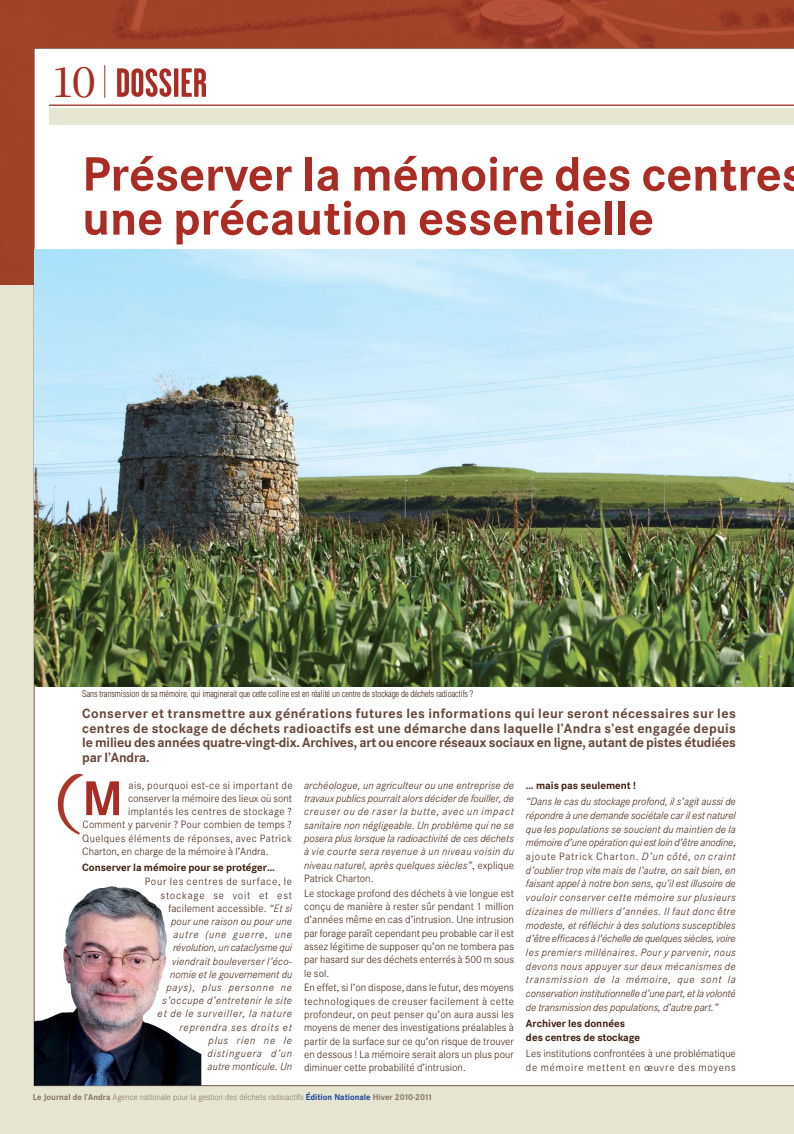
<style>
.page{position:relative;width:794px;height:1134px;background:#fff}
.page>*{position:absolute;margin:0;border:0;box-sizing:border-box;transform-origin:0 0}
.t1{font:700 50.6px "Corporate S";color:#a92d24}
.t2{font:700 50px/44px "Corporate S";color:#a92d24}
.t3{font:40.7px "Lucida Bright";color:#a92d24}
.t4{font:700 14px/14.5px "Corporate S";letter-spacing:-.01em;color:#674739;text-align:justify}
.t5{font:italic 300 11px/13.7px "Corporate S";letter-spacing:.02em;color:#3e1f0e;text-align:justify}
.t6{font:300 11px/13.3px "Corporate S";letter-spacing:.005em;color:#3e1f0e;text-align:justify}
.t7{font:italic 300 11px/13.2px "Corporate S";letter-spacing:.045em;color:#3e1f0e;text-align:right}
.t8{font:700 11px/13.7px "Corporate S";color:#3e1f0e}
.t9{font:300 11px "Corporate S";letter-spacing:.035em;color:#3e1f0e}
.t10{font:300 11px "Corporate S";letter-spacing:.04em;color:#3e1f0e}
.t11{font:300 condensed 9px "Helvetica";letter-spacing:-.005em;color:#3e1f0e}
.t12{font:300 9px "Corporate S";color:#847269;scale:.96 1}
.s1{font-style:normal}
.s2{font-weight:700}
.s3{font-weight:700;color:#1c449c}
</style>
<div class="page">
<svg style="left:0;top:0;width:794px;height:286px;background:#9f4129"></svg>
<div style="left:0;top:286px;width:794px;height:848px;background:#e5e5d2"></div>
<div style="left:34px;top:48px;width:760px;height:1038px;background:#fff"></div>
<img style="left:58px;top:772px;width:26px;height:63px">
<img style="left:34px;top:249px;width:760px;height:437px">
<img style="left:34px;top:886px;width:167px;height:200px">
<div style="left:49px;top:109px;width:745px;height:16px;background:#e5e5d2"></div>
<hr style="left:49px;top:105px;width:745px;height:1px;background:#a92d24">
<svg style="left:117px;top:68px;width:89px;height:29px"></svg>
<hr style="left:104px;top:65px;width:1px;height:33px;background:#a92d24">
<h3 class="t3" style="left:51px;top:59px;width:47px">10</h3>
<h2 class="t2" style="left:82px;top:157px;width:725px">Préserver la mémoire des centres une précaution essentielle</h2>
<p class="t11" style="left:82px;top:690px;width:393px">Sans transmission de sa mémoire, qui imaginerait que cette colline est en réalité un centre de stockage de déchets radioactifs ?</p>
<p class="t4" style="left:82px;top:708px;width:655px">Conserver et transmettre aux générations futures les informations qui leur seront nécessaires sur les centres de stockage de déchets radioactifs est une démarche dans laquelle l’Andra s’est engagée depuis le milieu des années quatre-vingt-dix. Archives, art ou encore réseaux sociaux en ligne, autant de pistes étudiées par l’Andra.</p>
<h1 class="t1" style="left:82px;top:781px;width:42px">M</h1>
<p class="t10" style="left:128px;top:781px;width:166px">ais, pourquoi est-ce si important de</p>
<p class="t6" style="left:128px;top:793px;width:166px">conserver la mémoire des lieux où sont</p>
<p class="t9" style="left:128px;top:808px;width:166px">implantés les centres de stockage ?</p>
<p class="t6" style="left:82px;top:819px;width:211px">Comment y parvenir ? Pour combien de temps ?</p>
<p class="t9" style="left:82px;top:834px;width:211px">Quelques éléments de réponses, avec Patrick</p>
<p class="t6" style="left:82px;top:845px;width:188px">Charton, en charge de la mémoire à l’Andra.</p>
<p class="t8" style="left:82px;top:861px;width:194px">Conserver la mémoire pour se protéger…</p>
<p class="t7" style="left:145px;top:876px;width:149px"><span class="s1">Pour les centres de surface, le stockage se voit et est facilement accessible.</span> “Et si<br>pour une raison ou pour une autre (une guerre, une révolution, un cataclysme qui viendrait boulever ser l’éco - nomie et le gouvernement du pays), plus personne ne s’occupe d’entre tenir le site<br>et de le surveil ler, la nature reprendra ses droits et<br>plus rien ne le<br>distinguera d’un<br>autre monticule. Un</p>
<p class="t5" style="left:304px;top:779px;width:211px;line-height:13.3px">archéologue, un agriculteur ou une entreprise de travaux publics pourrait alors décider de fouiller, de creuser ou de raser la butte, avec un impact sanitaire non négligeable. Un problème qui ne se posera plus lorsque la radio activité de ces déchets à vie courte sera revenue à un niveau voisin du niveau naturel, après quelques siècles”<span class="s1">, explique Patrick Charton.</span></p>
<p class="t6" style="left:304px;top:887px;width:211px">Le stockage profond des déchets à vie longue est conçu de manière à rester sûr pendant 1 million d’années même en cas d’intrusion. Une intrusion par forage paraît cependant peu probable car il est assez légitime de supposer qu’on ne tombera pas par hasard sur des déchets enterrés à 500 m sous le sol.</p>
<p class="t6" style="left:304px;top:982px;width:211px">En effet, si l’on dispose, dans le futur, des moyens technologiques de creuser facilement à cette profondeur, on peut penser qu’on aura aussi les moyens de mener des investigations préalables à partir de la surface sur ce qu’on risque de trouver en dessous ! La mémoire serait alors un plus pour diminuer cette probabilité d’intrusion.</p>
<p class="t12" style="left:33px;top:1093px;width:418px"><span class="s2">Le Journal de l’Andra</span> Agence nationale pour la gestion des déchets radioactifs <span class="s3">Édition Nationale</span> <span class="s2">Hiver 2010-2011</span></p>
<p class="t8" style="left:526px;top:779px;width:111px">… mais pas seulement !</p>
<p class="t5" style="left:526px;top:796px;width:211px">“Dans le cas du stockage profond, il s’agit aussi de répondre à une demande sociétale car il est naturel que les populations se soucient du maintien de la mémoire d’une opération qui est loin d’être anodine<span class="s1">, ajoute Patrick Charton.</span> D’un côté, on craint d’oublier trop vite mais de l’autre, on sait bien, en faisant appel à notre bon sens, qu’il est illusoire de vouloir conserver cette mémoire sur plusieurs dizaines de milliers d’années. Il faut donc être modeste, et réfléchir à des solutions susceptibles d’être efficaces à l’échelle de quelques siècles, voire les premiers millénaires. Pour y parvenir, nous devons nous appuyer sur deux mécanismes de transmission de la mémoire, que sont la conservation institutionnelle d’une part, et la volonté de trans mission des populations, d’autre part.”</p>
<p class="t8" style="left:526px;top:1018px;width:116px">Archiver les données des centres de stockage</p>
<p class="t6" style="left:526px;top:1048px;width:211px;line-height:13.7px">Les institutions confrontées à une problématique de mémoire mettent en œuvre des moyens</p>
</div>
